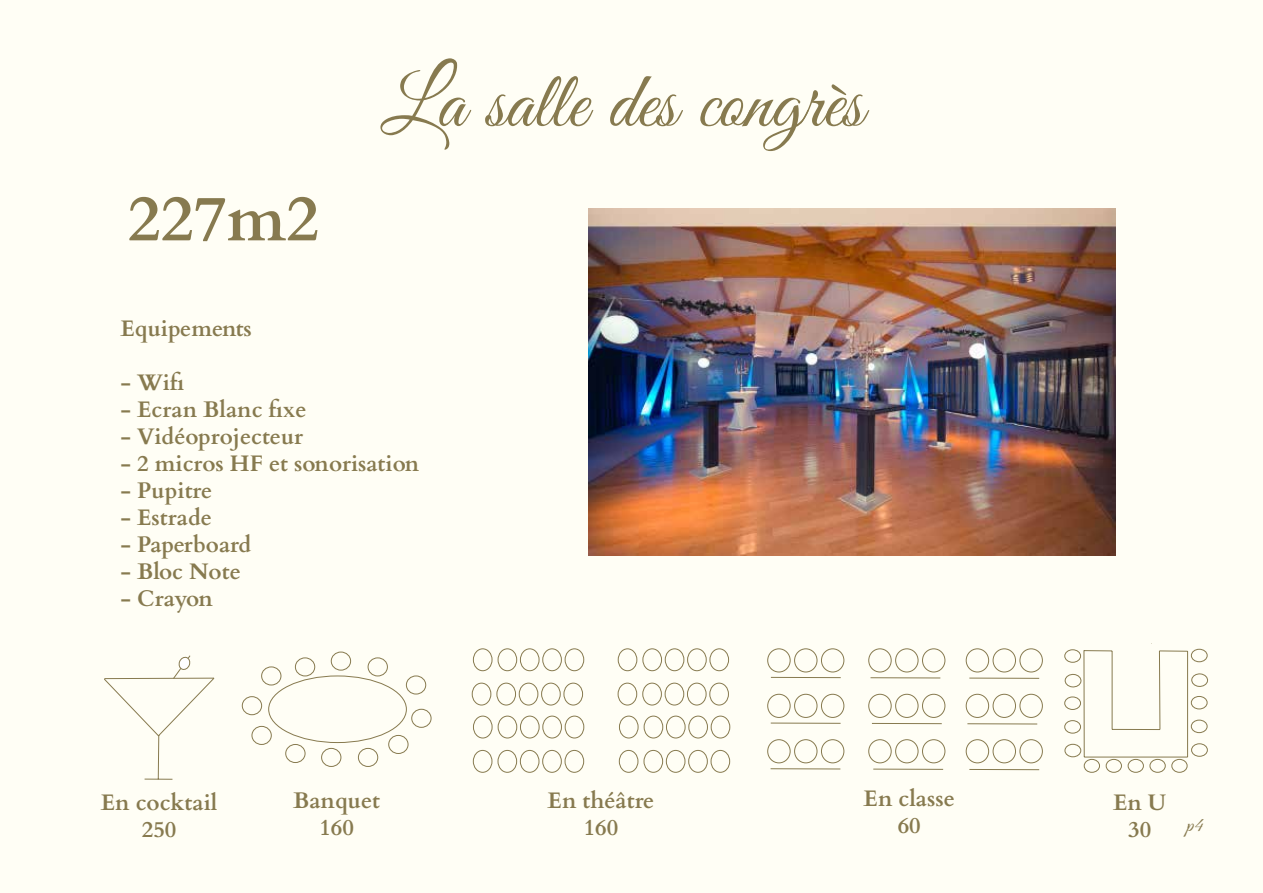
<style>
.page{position:relative;width:1263px;height:893px;background:#fff}
.page>*{position:absolute;margin:0;border:0;box-sizing:border-box;transform-origin:0 0}
.t1{font:79.5px "Great Vibes";color:#877a4f}
.t2{font:700 64.5px "Cardo";color:#877a4f}
.t3{font:700 22.5px/27px "Cardo";color:#877a4f;text-align:center}
.t4{font:21px "Great Vibes";color:#877a4f}
</style>
<div class="page">
<div style="left:1px;top:1px;width:1261px;height:891px;background:#fffef5"></div>
<svg style="left:242px;top:652px;width:189px;height:115px"></svg>
<svg style="left:1064px;top:643px;width:144px;height:130px"></svg>
<svg style="left:472px;top:648px;width:258px;height:125px"></svg>
<svg style="left:767px;top:648px;width:276px;height:122px"></svg>
<svg style="left:104px;top:655px;width:111px;height:125px"></svg>
<img style="left:588px;top:208px;width:528px;height:348px">
<h2 class="t2" style="left:128px;top:167px;width:193px">227m2</h2>
<h1 class="t1" style="left:381px;top:58px;width:484px">La salle des congrès</h1>
<p class="t3" style="left:120px;top:313px;width:133px">Equipements</p>
<p class="t3" style="left:120px;top:367px;width:66px">- Wifi</p>
<p class="t3" style="left:120px;top:394px;width:188px">- Ecran Blanc fixe</p>
<p class="t3" style="left:120px;top:421px;width:184px">- Vidéoprojecteur</p>
<p class="t3" style="left:120px;top:448px;width:300px">- 2 micros HF et sonorisation</p>
<p class="t3" style="left:120px;top:475px;width:93px">- Pupitre</p>
<p class="t3" style="left:120px;top:502px;width:93px">- Estrade</p>
<p class="t3" style="left:120px;top:529px;width:132px">- Paperboard</p>
<p class="t3" style="left:120px;top:556px;width:122px">- Bloc Note</p>
<p class="t3" style="left:120px;top:583px;width:94px">- Crayon</p>
<p class="t3" style="left:101px;top:787px;width:118px">En cocktail<br>250</p>
<p class="t3" style="left:293px;top:785px;width:89px">Banquet<br>160</p>
<p class="t3" style="left:548px;top:785px;width:108px">En théâtre<br>160</p>
<p class="t3" style="left:864px;top:783px;width:93px">En classe<br>60</p>
<p class="t3" style="left:1113px;top:787px;width:55px">En U<br>30</p>
<p class="t4" style="left:1186px;top:813px;width:18px">p4</p>
</div>
